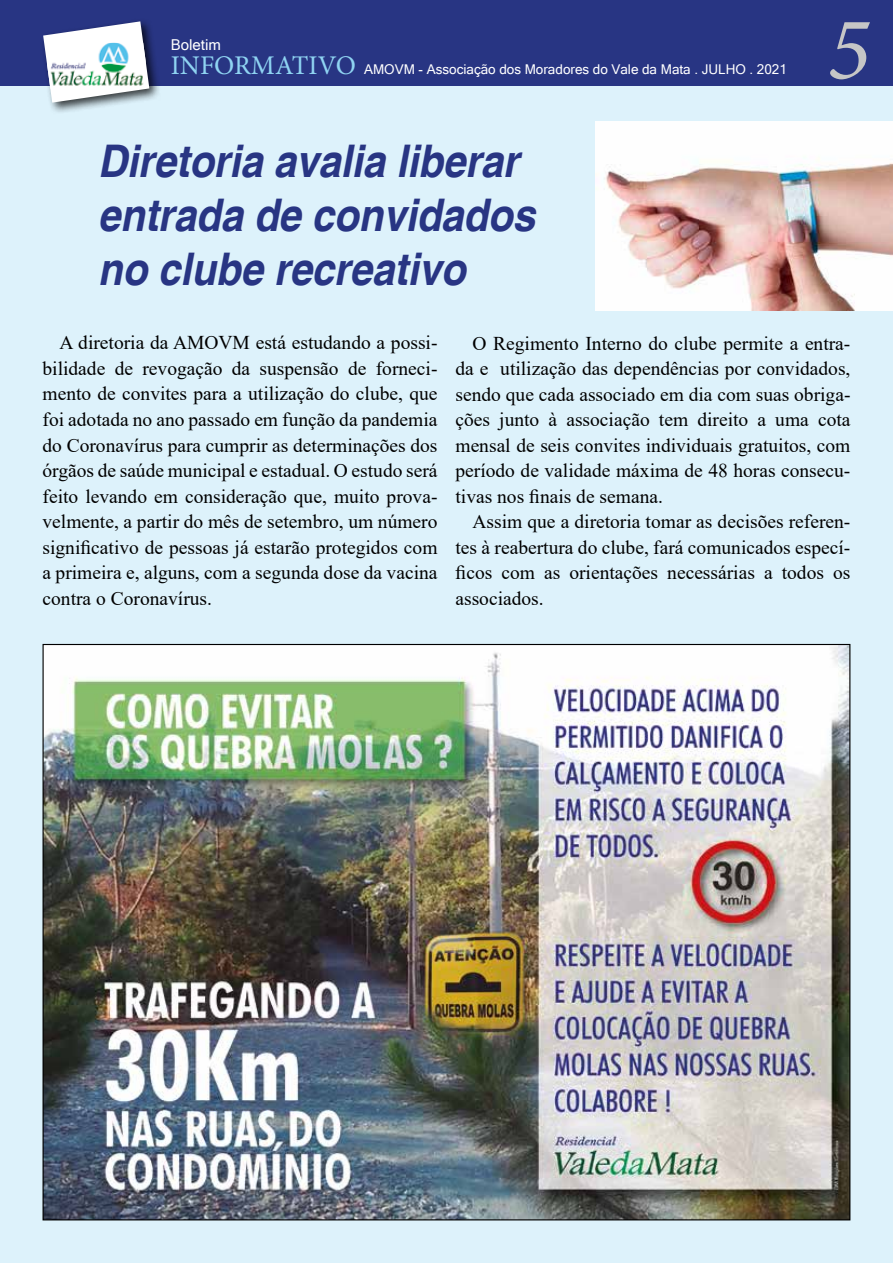
<style>
.page{position:relative;width:893px;height:1263px;background:#fff}
.page>*{position:absolute;margin:0;border:0;box-sizing:border-box;transform-origin:0 0}
.t1{font:italic 90px "Minion Pro";color:#c6c6c6}
.t2{font:italic 700 45px/54px "Helvetica";letter-spacing:-.005em;color:#283583;scale:.9 1}
.t3{font:27px "Minion Pro";color:#8fd4f2}
.t4{font:19.5px/25.5px "Times New Roman";color:#000;text-align:justify}
.t5{font:15px "Microsoft Sans Serif";color:#fff}
.t6{font:13.5px "Microsoft Sans Serif";color:#fff}
</style>
<div class="page">
<div style="left:0;top:85px;width:893px;height:1178px;background:#ddf2fb"></div>
<div style="left:0;top:0;width:893px;height:85px;background:#283583"></div>
<div style="left:40px;top:18px;width:121px;height:97px;background:#000;opacity:.75"></div>
<svg style="left:43px;top:21px;width:106px;height:82px"></svg>
<img style="left:47px;top:43px;width:99px;height:46px">
<img style="left:45px;top:646px;width:803px;height:572px">
<img style="left:595px;top:121px;width:298px;height:189px">
<p class="t5" style="left:171px;top:35px;width:52px">Boletim</p>
<h3 class="t3" style="left:171px;top:47px;width:187px">INFORMATIVO</h3>
<p class="t6" style="left:364px;top:60px;width:424px">AMOVM - Associação dos Moradores do Vale da Mata . JULHO . 2021</p>
<h2 class="t2" style="left:98px;top:137px;width:487px">Diretoria avalia liberar entrada de convidados no clube recreativo</h2>
<h1 class="t1" style="left:828px;top:-12px;width:44px">5</h1>
<p class="t4" style="left:43px;top:330px;width:396px;text-indent:17px">A diretoria da AMOVM está estudando a possi&shy;bilidade de revogação da suspensão de forneci&shy;mento de convites para a utilização do clube, que foi adotada no ano passado em função da pandemia do Coronavírus para cumprir as determinações dos órgãos de saúde municipal e estadual. O estudo será feito levando em consideração que, muito prova&shy;velmente, a partir do mês de setembro, um número significativo de pessoas já estarão protegidos com a primeira e, alguns, com a segunda dose da vacina contra o Coronavírus.</p>
<p class="t4" style="left:455px;top:330px;width:396px;text-indent:17px">O Regimento Interno do clube permite a entra&shy;da e utilização das dependências por convidados, sendo que cada associado em dia com suas obriga&shy;ções junto à associação tem direito a uma cota mensal de seis convites individuais gratuitos, com período de validade máxima de 48 horas consecu&shy;tivas nos finais de semana.</p>
<p class="t4" style="left:455px;top:508px;width:396px;text-indent:17px">Assim que a diretoria tomar as decisões referen&shy;tes à reabertura do clube, fará comunicados especí&shy;ficos com as orientações necessárias a todos os associados.</p>
</div>
